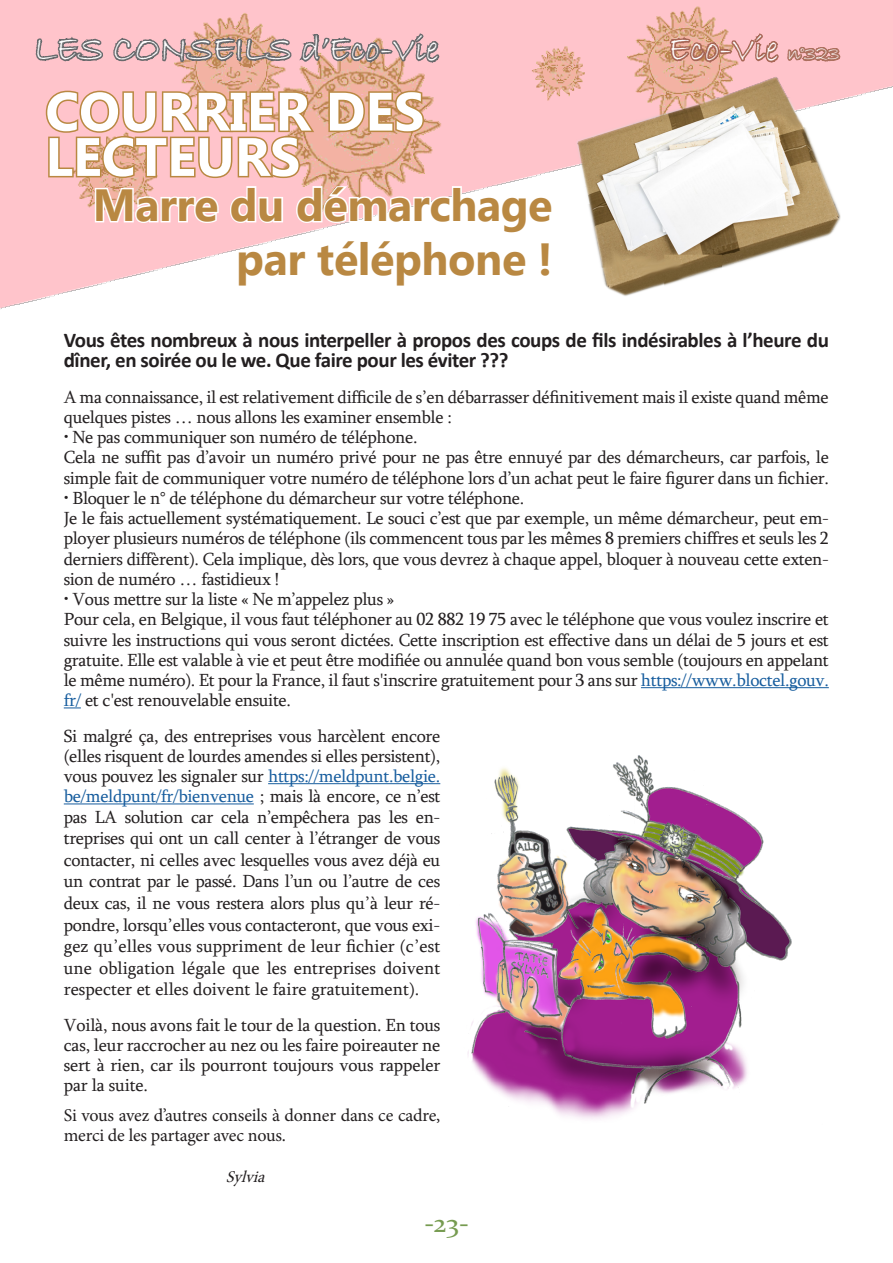
<style>
.page{position:relative;width:893px;height:1263px;background:#fff}
.page>*{position:absolute;margin:0;border:0;box-sizing:border-box;transform-origin:0 0}
.t1{font:700 54px "Microsoft New Tai Lue";color:#fff}
.t2{font:700 45px/54px "Microsoft New Tai Lue";letter-spacing:-.01em;color:#b98842;text-align:right}
.t3{font:36px "Bradley Hand ITC";color:#fff}
.t4{font:27px "Constantia";color:#769b50}
.t5{font:700 21px/20.2px "Calibri";letter-spacing:-.02em;color:#231f20}
.t6{font:18px/20.2px "Sylfaen";letter-spacing:-.02em;color:#231f20;text-align:justify}
.t7{font:18px/20.2px "Minion Pro";letter-spacing:-.015em;color:#231f20}
.t8{font:italic 16.5px "Minion Pro";color:#231f20}
.s1{font-size:21px}
.s2{color:#175d9e}
</style>
<div class="page">
<img style="left:0;top:0;width:893px;height:805px">
<hr style="left:641px;top:687px;width:188px;height:1px;background:#175d9e">
<svg style="left:64px;top:707px;width:17px;height:1px"></svg>
<hr style="left:268px;top:783px;width:172px;height:1px;background:#175d9e">
<hr style="left:64px;top:803px;width:190px;height:1px;background:#175d9e">
<img style="left:568px;top:60px;width:273px;height:248px">
<img style="left:457px;top:744px;width:367px;height:376px">
<svg style="left:34px;top:11px;width:520px;height:277px"></svg>
<svg style="left:668px;top:11px;width:174px;height:73px;background:#eaafaa"></svg>
<p class="t3" style="left:34px;top:26px;width:406px">LES CONSEILS d’Eco-Vie</p>
<p class="t3" style="left:668px;top:26px;width:173px">Eco-Vie <span class="s1">n°323</span></p>
<p class="t1" style="left:45px;top:81px;width:381px">COURRIER DES</p>
<p class="t1" style="left:45px;top:126px;width:256px">LECTEURS</p>
<p class="t2" style="left:93px;top:182px;width:461px">Marre du démarchage par téléphone !</p>
<p class="t5" style="left:64px;top:330px;width:767px">Vous êtes nombreux à nous interpeller à propos des coups de fils indésirables à l’heure du dîner, en soirée ou le we. Que faire pour les éviter ???</p>
<p class="t6" style="left:64px;top:386px;width:767px">A ma connaissance, il est relativement difficile de s’en débarrasser définitivement mais il existe quand même quelques pistes … nous allons les examiner ensemble :</p>
<p class="t6" style="left:64px;top:426px;width:355px">• Ne pas communiquer son numéro de téléphone.</p>
<p class="t6" style="left:64px;top:447px;width:767px">Cela ne suffit pas d’avoir un numéro privé pour ne pas être ennuyé par des démarcheurs, car parfois, le simple fait de communiquer votre numéro de téléphone lors d’un achat peut le faire figurer dans un fichier.</p>
<p class="t6" style="left:64px;top:487px;width:462px">• Bloquer le n° de téléphone du démarcheur sur votre téléphone.</p>
<p class="t6" style="left:64px;top:507px;width:767px">Je le fais actuellement systématiquement. Le souci c’est que par exemple, un même démarcheur, peut em&shy;ployer plusieurs numéros de téléphone (ils commencent tous par les mêmes 8 premiers chiffres et seuls les 2 derniers diffèrent). Cela implique, dès lors, que vous devrez à chaque appel, bloquer à nouveau cette exten&shy;sion de numéro … fastidieux !</p>
<p class="t6" style="left:64px;top:588px;width:332px">• Vous mettre sur la liste « Ne m’appelez plus »</p>
<p class="t6" style="left:64px;top:609px;width:767px">Pour cela, en Belgique, il vous faut téléphoner au 02 882 19 75 avec le téléphone que vous voulez inscrire et suivre les instructions qui vous seront dictées. Cette inscription est effective dans un délai de 5 jours et est gratuite. Elle est valable à vie et peut être modifiée ou annulée quand bon vous semble (toujours en appelant le même numéro). Et pour la France, il faut s'inscrire gratuitement pour 3 ans sur <span class="s2">https://www.bloctel.gouv. fr/</span> et c'est renouvelable ensuite.</p>
<p class="t6" style="left:64px;top:724px;width:378px;line-height:21.1px">Si malgré ça, des entreprises vous harcèlent encore (elles risquent de lourdes amendes si elles persistent), vous pouvez les signaler sur <span class="s2">https://meldpunt.belgie. be/meldpunt/fr/bienvenue</span> ; mais là encore, ce n’est pas LA solution car cela n’empêchera pas les en&shy;treprises qui ont un call center à l’étranger de vous contacter, ni celles avec lesquelles vous avez déjà eu un contrat par le passé. Dans l’un ou l’autre de ces deux cas, il ne vous restera alors plus qu’à leur ré&shy;pondre, lorsqu’elles vous contacteront, que vous exi&shy;gez qu’elles vous suppriment de leur fichier (c’est une obligation légale que les entreprises doivent respecter et elles doivent le faire gratuitement).</p>
<p class="t6" style="left:64px;top:1014px;width:378px">Voilà, nous avons fait le tour de la question. En tous cas, leur raccrocher au nez ou les faire poireauter ne sert à rien, car ils pourront toujours vous rappeler par la suite.</p>
<p class="t7" style="left:64px;top:1105px;width:378px">Si vous avez d’autres conseils à donner dans ce cadre, merci de les partager avec nous.</p>
<p class="t8" style="left:226px;top:1166px;width:46px">Sylvia</p>
<p class="t4" style="left:424px;top:1205px;width:46px">-23-</p>
</div>
